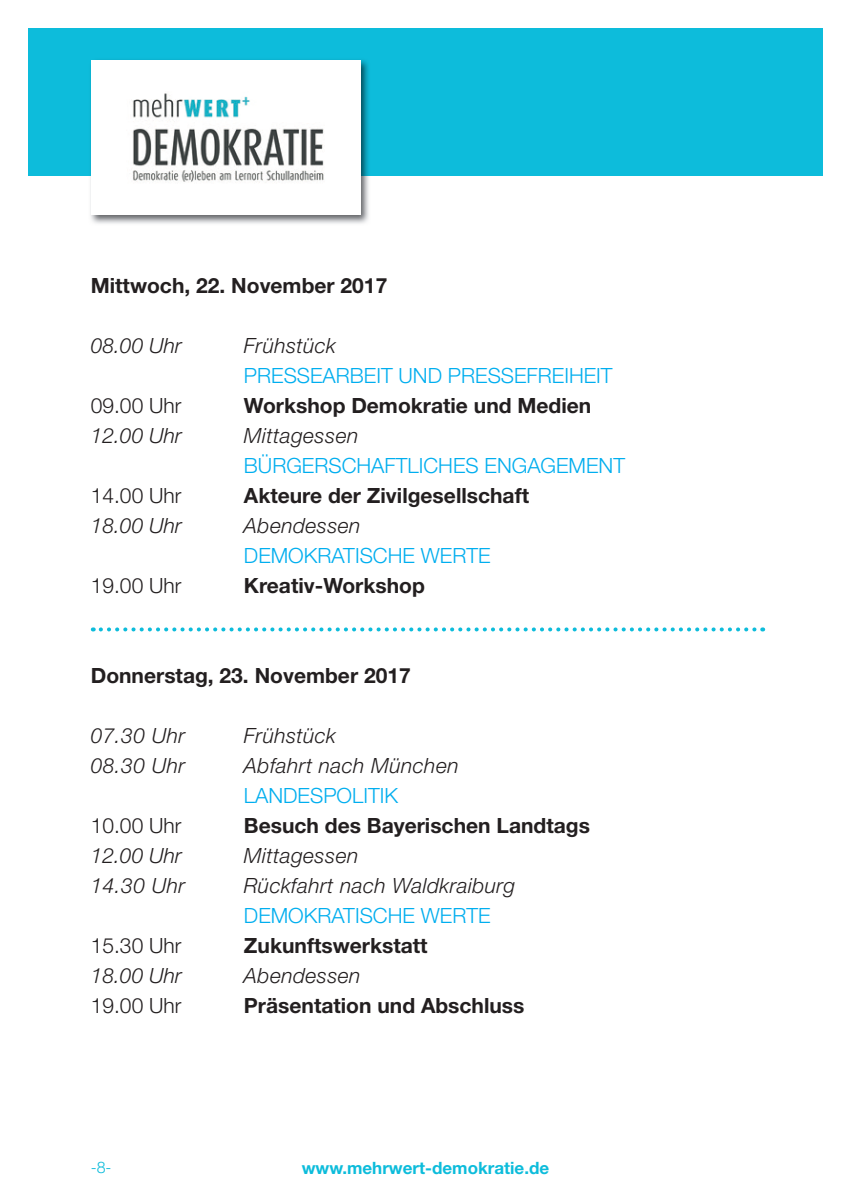
<style>
.page{position:relative;width:851px;height:1202px;background:#fff}
.page>*{position:absolute;margin:0;border:0;box-sizing:border-box;transform-origin:0 0}
.t1{font:700 21px "Helvetica Neue LT Std";color:#231f20}
.t2{font:italic 300 21px "Helvetica Neue LT Std";letter-spacing:.02em;color:#231f20}
.t3{font:300 21px "Helvetica Neue LT Std";color:#00aeef}
.t4{font:300 21px "Helvetica Neue LT Std";color:#231f20}
.t5{font:700 17px "Helvetica Neue LT Std";color:#0dbcdb}
.t6{font:300 16px "Helvetica Neue LT Std";color:#0dbcdb}
</style>
<div class="page">
<div style="left:28px;top:28px;width:794px;height:148px;background:#0dbcdb"></div>
<img style="left:90px;top:60px;width:279px;height:164px">
<div style="left:91px;top:60px;width:269px;height:155px;background:#fff"></div>
<img style="left:132px;top:93px;width:192px;height:90px">
<svg style="left:101px;top:627px;width:662px;height:4px"></svg>
<p class="t1" style="left:91px;top:272px;width:298px">Mittwoch, 22. November 2017</p>
<p class="t2" style="left:91px;top:333px;width:93px">08.00 Uhr</p>
<p class="t2" style="left:244px;top:333px;width:94px">Frühstück</p>
<p class="t3" style="left:244px;top:362px;width:370px">PRESSEARBEIT UND PRESSEFREIHEIT</p>
<p class="t4" style="left:91px;top:392px;width:92px">09.00 Uhr</p>
<p class="t1" style="left:244px;top:392px;width:349px">Workshop Demokratie und Medien</p>
<p class="t2" style="left:91px;top:423px;width:93px">12.00 Uhr</p>
<p class="t2" style="left:244px;top:423px;width:116px">Mittagessen</p>
<p class="t3" style="left:244px;top:453px;width:382px">BÜRGERSCHAFTLICHES ENGAGEMENT</p>
<p class="t4" style="left:91px;top:483px;width:92px">14.00 Uhr</p>
<p class="t1" style="left:244px;top:482px;width:286px">Akteure der Zivilgesellschaft</p>
<p class="t2" style="left:91px;top:513px;width:93px">18.00 Uhr</p>
<p class="t2" style="left:244px;top:513px;width:118px">Abendessen</p>
<p class="t3" style="left:244px;top:543px;width:248px">DEMOKRATISCHE WERTE</p>
<p class="t4" style="left:91px;top:573px;width:92px">19.00 Uhr</p>
<p class="t1" style="left:244px;top:572px;width:182px">Kreativ-Workshop</p>
<p class="t1" style="left:91px;top:662px;width:321px">Donnerstag, 23. November 2017</p>
<p class="t2" style="left:91px;top:723px;width:96px">07.30 Uhr</p>
<p class="t2" style="left:244px;top:723px;width:94px">Frühstück</p>
<p class="t2" style="left:91px;top:753px;width:96px">08.30 Uhr</p>
<p class="t2" style="left:244px;top:753px;width:216px">Abfahrt nach München</p>
<p class="t3" style="left:244px;top:783px;width:156px">LANDESPOLITIK</p>
<p class="t4" style="left:91px;top:813px;width:92px">10.00 Uhr</p>
<p class="t1" style="left:244px;top:812px;width:347px">Besuch des Bayerischen Landtags</p>
<p class="t2" style="left:91px;top:843px;width:93px">12.00 Uhr</p>
<p class="t2" style="left:244px;top:843px;width:116px">Mittagessen</p>
<p class="t2" style="left:91px;top:873px;width:96px">14.30 Uhr</p>
<p class="t2" style="left:244px;top:873px;width:273px">Rückfahrt nach Waldkraiburg</p>
<p class="t3" style="left:244px;top:903px;width:248px">DEMOKRATISCHE WERTE</p>
<p class="t4" style="left:91px;top:933px;width:92px">15.30 Uhr</p>
<p class="t1" style="left:244px;top:932px;width:185px">Zukunftswerkstatt</p>
<p class="t2" style="left:91px;top:963px;width:93px">18.00 Uhr</p>
<p class="t2" style="left:244px;top:963px;width:118px">Abendessen</p>
<p class="t4" style="left:91px;top:993px;width:92px">19.00 Uhr</p>
<p class="t1" style="left:244px;top:992px;width:282px">Präsentation und Abschluss</p>
<p class="t6" style="left:91px;top:1157px;width:22px">-8-</p>
<p class="t5" style="left:302px;top:1157px;width:249px">www.mehrwert-demokratie.de</p>
</div>
